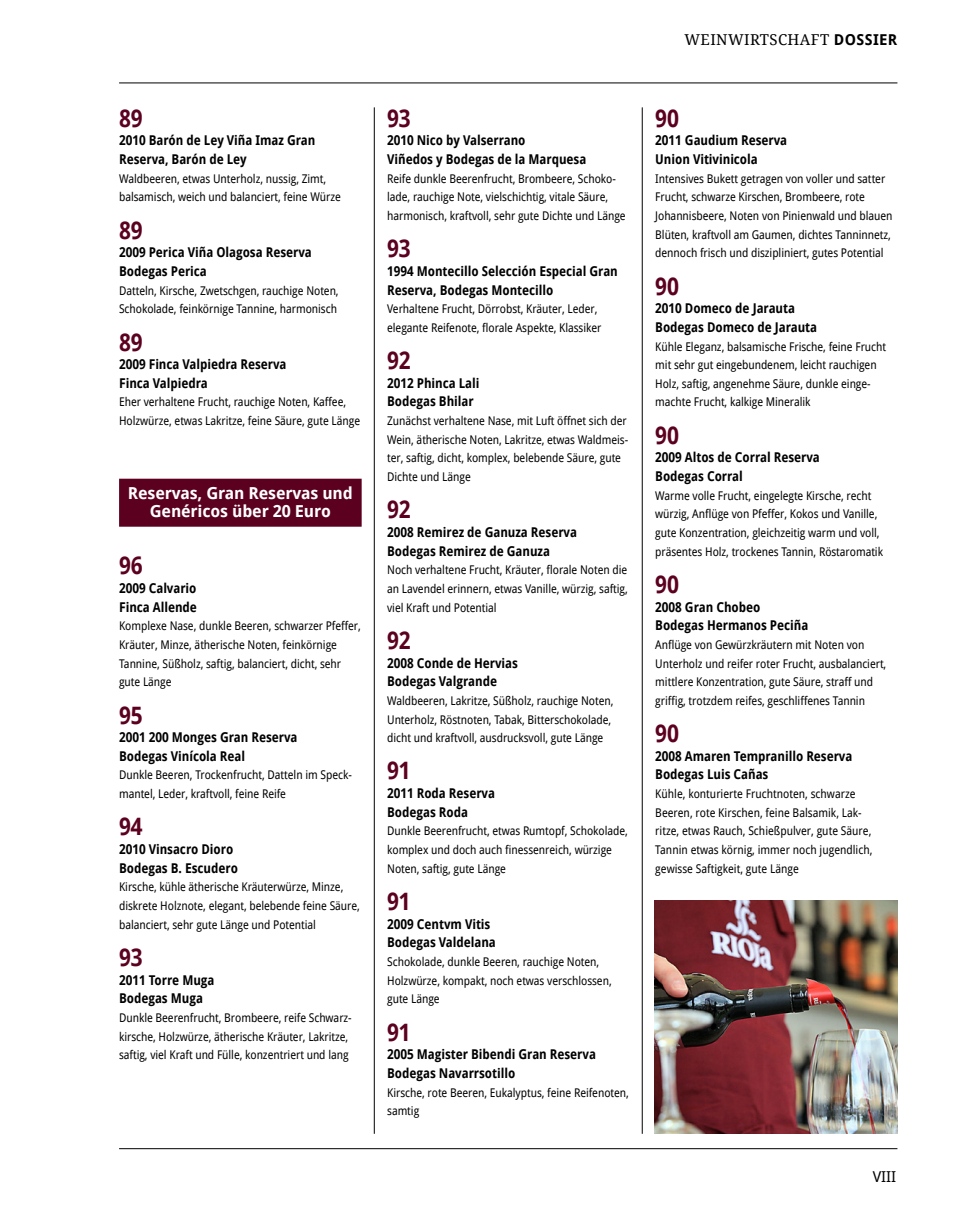
<style>
.page{position:relative;width:957px;height:1212px;background:#fff}
.page>*{position:absolute;margin:0;border:0;box-sizing:border-box;transform-origin:0 0}
.t1{font:700 24px "Droid Sans Pro";letter-spacing:-.005em;color:#5c0020;scale:.9 1}
.t2{font:700 16.5px/18px "Droid Sans Pro";letter-spacing:-.01em;color:#fff;text-align:center}
.t3{font:15px "Droid Serif Pro";letter-spacing:.025em;color:#000}
.t4{font:15px "Droid Sans Pro";color:#000}
.t5{font:700 13.5px/18.6px "Droid Sans Pro";letter-spacing:-.005em;color:#000;scale:.9 1}
.t6{font:12px/18.6px "Droid Sans Pro";letter-spacing:-.005em;color:#000;scale:.9 1}
.s1{font-family:"Droid Sans Pro";font-weight:700}
</style>
<div class="page">
<hr style="left:119px;top:83px;width:778px;height:1px;background:#000">
<hr style="left:119px;top:1148px;width:778px;height:1px;background:#000">
<div style="left:119px;top:479px;width:243px;height:48px;background:#5c0020"></div>
<img style="left:655px;top:901px;width:243px;height:233px">
<hr style="left:374px;top:107px;width:1px;height:1027px;background:#000">
<hr style="left:642px;top:107px;width:1px;height:1027px;background:#000">
<h1 class="t1" style="left:119px;top:101px;width:28px">89</h1>
<p class="t5" style="left:119px;top:131px;width:220px">2010 Barón de Ley Viña Imaz Gran<br>Reserva, Barón de Ley</p>
<p class="t6" style="left:119px;top:169px;width:248px">Waldbeeren, etwas Unterholz, nussig, Zimt, balsamisch, weich und balanciert, feine Würze</p>
<h1 class="t1" style="left:119px;top:213px;width:28px">89</h1>
<p class="t5" style="left:119px;top:243px;width:216px">2009 Perica Viña Olagosa Reserva<br>Bodegas Perica</p>
<p class="t6" style="left:119px;top:281px;width:245px">Datteln, Kirsche, Zwetschgen, rauchige Noten,<br>Schokolade, feinkörnige Tannine, harmonisch</p>
<h1 class="t1" style="left:119px;top:325px;width:28px">89</h1>
<p class="t5" style="left:119px;top:355px;width:188px">2009 Finca Valpiedra Reserva<br>Finca Valpiedra</p>
<p class="t6" style="left:119px;top:392px;width:269px">Eher verhaltene Frucht, rauchige Noten, Kaffee,<br>Holzwürze, etwas Lakritze, feine Säure, gute Länge</p>
<h2 class="t2" style="left:128px;top:484px;width:226px">Reservas, Gran Reservas und<br>Genéricos über 20 Euro</h2>
<h1 class="t1" style="left:119px;top:549px;width:28px">96</h1>
<p class="t5" style="left:119px;top:578px;width:88px">2009 Calvario<br>Finca Allende</p>
<p class="t6" style="left:119px;top:616px;width:270px">Komplexe Nase, dunkle Beeren, schwarzer Pfeffer, Kräuter, Minze, ätherische Noten, feinkörnige Tannine, Süßholz, saftig, balanciert, dicht, sehr gute Länge</p>
<h1 class="t1" style="left:119px;top:698px;width:28px">95</h1>
<p class="t5" style="left:119px;top:728px;width:200px">2001 200 Monges Gran Reserva<br>Bodegas Vinícola Real</p>
<p class="t6" style="left:119px;top:765px;width:260px">Dunkle Beeren, Trockenfrucht, Datteln im Speck&shy;mantel, Leder, kraftvoll, feine Reife</p>
<h1 class="t1" style="left:119px;top:810px;width:28px">94</h1>
<p class="t5" style="left:119px;top:839px;width:134px">2010 Vinsacro Dioro<br>Bodegas B. Escudero</p>
<p class="t6" style="left:119px;top:877px;width:269px">Kirsche, kühle ätherische Kräuterwürze, Minze, diskrete Holznote, elegant, belebende feine Säure, balanciert, sehr gute Länge und Potential</p>
<h1 class="t1" style="left:119px;top:940px;width:28px">93</h1>
<p class="t5" style="left:119px;top:970px;width:108px">2011 Torre Muga<br>Bodegas Muga</p>
<p class="t6" style="left:119px;top:1008px;width:260px">Dunkle Beerenfrucht, Brombeere, reife Schwarz&shy;kirsche, Holzwürze, ätherische Kräuter, Lakritze, saftig, viel Kraft und Fülle, konzentriert und lang</p>
<h1 class="t1" style="left:387px;top:101px;width:28px">93</h1>
<p class="t5" style="left:387px;top:131px;width:223px">2010 Nico by Valserrano<br>Viñedos y Bodegas de la Marquesa</p>
<p class="t6" style="left:387px;top:169px;width:266px">Reife dunkle Beerenfrucht, Brombeere, Schoko&shy;lade, rauchige Note, vielschichtig, vitale Säure, harmonisch, kraftvoll, sehr gute Dichte und Länge</p>
<h1 class="t1" style="left:387px;top:232px;width:28px">93</h1>
<p class="t5" style="left:387px;top:261px;width:258px">1994 Montecillo Selección Especial Gran<br>Reserva, Bodegas Montecillo</p>
<p class="t6" style="left:387px;top:299px;width:240px">Verhaltene Frucht, Dörrobst, Kräuter, Leder, elegante Reifenote, florale Aspekte, Klassiker</p>
<h1 class="t1" style="left:387px;top:343px;width:28px">92</h1>
<p class="t5" style="left:387px;top:373px;width:104px">2012 Phinca Lali<br>Bodegas Bhilar</p>
<p class="t6" style="left:387px;top:411px;width:269px">Zunächst verhaltene Nase, mit Luft öffnet sich der Wein, ätherische Noten, Lakritze, etwas Waldmeis&shy;ter, saftig, dicht, komplex, belebende Säure, gute Dichte und Länge</p>
<h1 class="t1" style="left:387px;top:493px;width:28px">92</h1>
<p class="t5" style="left:387px;top:522px;width:212px">2008 Remirez de Ganuza Reserva<br>Bodegas Remirez de Ganuza</p>
<p class="t6" style="left:387px;top:560px;width:269px;text-align:justify">Noch verhaltene Frucht, Kräuter, florale Noten die an Lavendel erinnern, etwas Vanille, würzig, saftig, viel Kraft und Potential</p>
<h1 class="t1" style="left:387px;top:623px;width:28px">92</h1>
<p class="t5" style="left:387px;top:653px;width:147px">2008 Conde de Hervias<br>Bodegas Valgrande</p>
<p class="t6" style="left:387px;top:691px;width:253px">Waldbeeren, Lakritze, Süßholz, rauchige Noten,<br>Unterholz, Röstnoten, Tabak, Bitterschokolade, dicht und kraftvoll, ausdrucksvoll, gute Länge</p>
<h1 class="t1" style="left:387px;top:754px;width:28px">91</h1>
<p class="t5" style="left:387px;top:783px;width:121px">2011 Roda Reserva<br>Bodegas Roda</p>
<p class="t6" style="left:387px;top:821px;width:269px">Dunkle Beerenfrucht, etwas Rumtopf, Schokolade, komplex und doch auch finessenreich, würzige<br>Noten, saftig, gute Länge</p>
<h1 class="t1" style="left:387px;top:884px;width:28px">91</h1>
<p class="t5" style="left:387px;top:914px;width:122px">2009 Centvm Vitis<br>Bodegas Valdelana</p>
<p class="t6" style="left:387px;top:952px;width:251px">Schokolade, dunkle Beeren, rauchige Noten,<br>Holzwürze, kompakt, noch etwas verschlossen, gute Länge</p>
<h1 class="t1" style="left:387px;top:1015px;width:28px">91</h1>
<p class="t5" style="left:387px;top:1045px;width:233px">2005 Magister Bibendi Gran Reserva<br>Bodegas Navarrsotillo</p>
<p class="t6" style="left:387px;top:1082px;width:270px">Kirsche, rote Beeren, Eukalyptus, feine Reifenoten, samtig</p>
<p class="t3" style="left:684px;top:29px;width:214px">WEINWIRTSCHAFT <span class="s1">DOSSIER</span></p>
<h1 class="t1" style="left:655px;top:101px;width:28px">90</h1>
<p class="t5" style="left:655px;top:131px;width:148px">2011 Gaudium Reserva<br>Union Vitivinicola</p>
<p class="t6" style="left:655px;top:169px;width:265px">Intensives Bukett getragen von voller und satter Frucht, schwarze Kirschen, Brombeere, rote Johannisbeere, Noten von Pinienwald und blauen Blüten, kraftvoll am Gaumen, dichtes Tanninnetz, dennoch frisch und diszipliniert, gutes Potential</p>
<h1 class="t1" style="left:655px;top:269px;width:28px">90</h1>
<p class="t5" style="left:655px;top:299px;width:181px">2010 Domeco de Jarauta<br>Bodegas Domeco de Jarauta</p>
<p class="t6" style="left:655px;top:336px;width:258px">Kühle Eleganz, balsamische Frische, feine Frucht mit sehr gut eingebundenem, leicht rauchigen Holz, saftig, angenehme Säure, dunkle einge&shy;machte Frucht, kalkige Mineralik</p>
<h1 class="t1" style="left:655px;top:418px;width:28px">90</h1>
<p class="t5" style="left:655px;top:448px;width:184px">2009 Altos de Corral Reserva<br>Bodegas Corral</p>
<p class="t6" style="left:655px;top:486px;width:255px">Warme volle Frucht, eingelegte Kirsche, recht würzig, Anflüge von Pfeffer, Kokos und Vanille, gute Konzentration, gleichzeitig warm und voll, präsentes Holz, trockenes Tannin, Röstaromatik</p>
<h1 class="t1" style="left:655px;top:567px;width:28px">90</h1>
<p class="t5" style="left:655px;top:597px;width:172px">2008 Gran Chobeo<br>Bodegas Hermanos Peciña</p>
<p class="t6" style="left:655px;top:635px;width:258px">Anflüge von Gewürzkräutern mit Noten von Unterholz und reifer roter Frucht, ausbalanciert, mittlere Konzentration, gute Säure, straff und griffig, trotzdem reifes, geschliffenes Tannin</p>
<h1 class="t1" style="left:655px;top:716px;width:28px">90</h1>
<p class="t5" style="left:655px;top:746px;width:220px">2008 Amaren Tempranillo Reserva<br>Bodegas Luis Cañas</p>
<p class="t6" style="left:655px;top:784px;width:243px">Kühle, konturierte Fruchtnoten, schwarze Beeren, rote Kirschen, feine Balsamik, Lak&shy;ritze, etwas Rauch, Schießpulver, gute Säure, Tannin etwas körnig, immer noch jugendlich, gewisse Saftigkeit, gute Länge</p>
<p class="t4" style="left:873px;top:1166px;width:25px">VIII</p>
</div>
